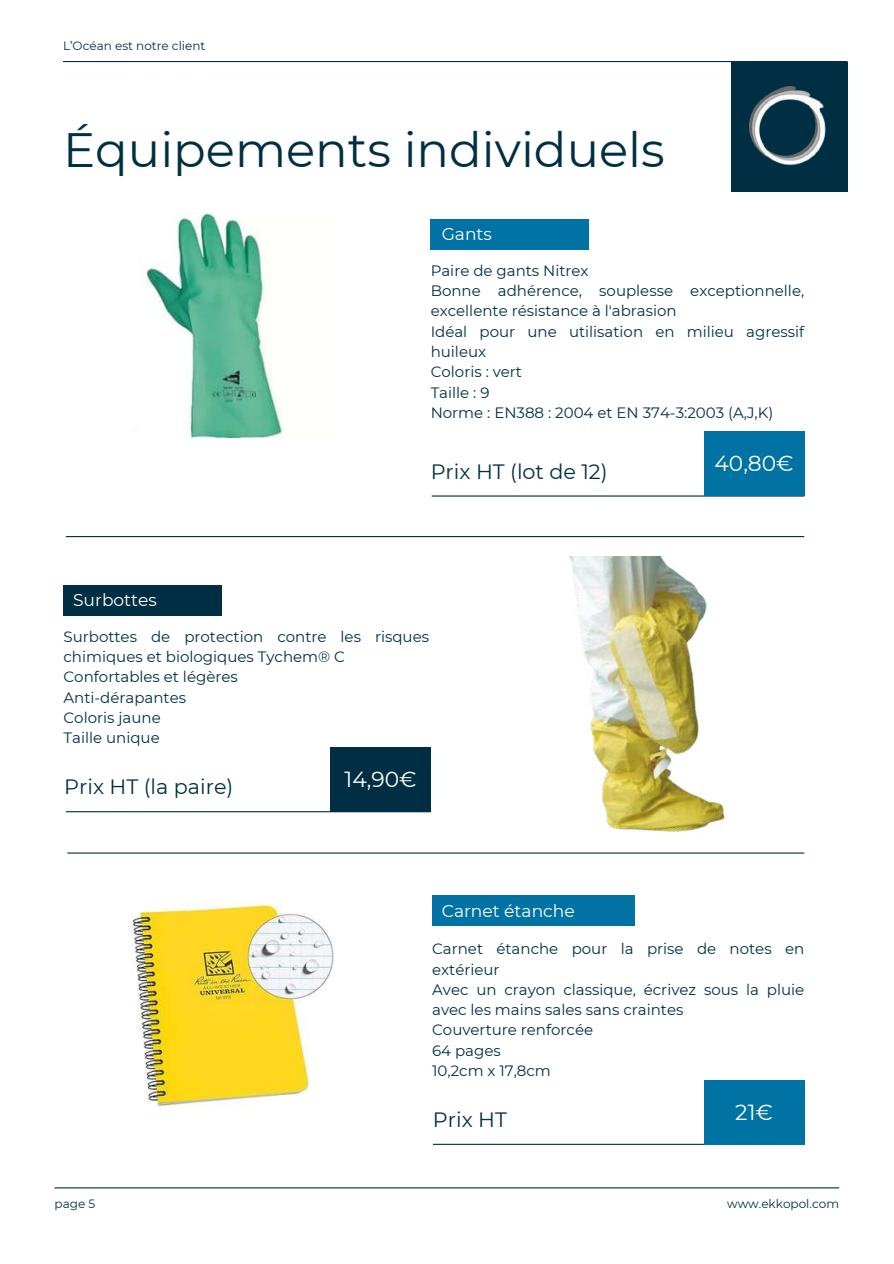
<style>
.page{position:relative;width:894px;height:1264px;background:#fff}
.page>*{position:absolute;margin:0;border:0;box-sizing:border-box;transform-origin:0 0}
.t1{font:48.15px "Montserrat";color:#002f43}
.t2{font:21.75px "Montserrat";color:#fff}
.t3{font:20.7px "Montserrat";color:#002f43}
.t4{font:17.1px "Montserrat";color:#fff}
.t5{font:15px/20.2px "Montserrat";color:#002f43}
.t6{font:12px "Montserrat";color:#002f43}
</style>
<div class="page">
<hr style="left:63px;top:61px;width:784px;height:1px;background:#002f43">
<hr style="left:55px;top:1187px;width:783px;height:1px;background:#002f43">
<div style="left:330px;top:747px;width:100px;height:64px;background:#002f43"></div>
<hr style="left:66px;top:811px;width:364px;height:1px;background:#002f43">
<hr style="left:431px;top:495px;width:373px;height:1px;background:#002f43">
<hr style="left:433px;top:1143px;width:371px;height:1px;background:#002f43">
<hr style="left:66px;top:536px;width:738px;height:1px;background:#002f43">
<hr style="left:67px;top:852px;width:737px;height:1px;background:#002f43">
<div style="left:63px;top:585px;width:159px;height:30px;background:#002f43"></div>
<div style="left:430px;top:219px;width:158px;height:30px;background:#0073a4"></div>
<div style="left:432px;top:895px;width:202px;height:30px;background:#0073a4"></div>
<div style="left:731px;top:62px;width:116px;height:129px;background:#002f43"></div>
<div style="left:703px;top:431px;width:101px;height:65px;background:#0073a4"></div>
<img style="left:749px;top:86px;width:77px;height:79px">
<img style="left:140px;top:212px;width:143px;height:225px">
<img style="left:569px;top:557px;width:157px;height:275px">
<img style="left:131px;top:899px;width:204px;height:210px">
<div style="left:703px;top:1079px;width:101px;height:65px;background:#0073a4"></div>
<p class="t6" style="left:63px;top:39px;width:144px">L’Océan est notre client</p>
<h1 class="t1" style="left:63px;top:120px;width:603px">Équipements individuels</h1>
<p class="t4" style="left:441px;top:224px;width:52px">Gants</p>
<p class="t5" style="left:430px;top:260px;width:375px">Paire de gants Nitrex<br>Bonne adhérence, souplesse exceptionnelle, excellente résistance à l'abrasion<br>Idéal pour une utilisation en milieu agressif huileux<br>Coloris : vert<br>Taille : 9<br>Norme : EN388 : 2004 et EN 374-3:2003 (A,J,K)</p>
<p class="t4" style="left:73px;top:589px;width:85px">Surbottes</p>
<h3 class="t3" style="left:430px;top:459px;width:178px">Prix HT (lot de 12)</h3>
<p class="t5" style="left:63px;top:626px;width:367px">Surbottes de protection contre les risques chimiques et biologiques Tychem® C<br>Confortables et légères<br>Anti-dérapantes<br>Coloris jaune<br>Taille unique</p>
<h3 class="t3" style="left:64px;top:774px;width:170px">Prix HT (la paire)</h3>
<h2 class="t2" style="left:344px;top:765px;width:74px">14,90€</h2>
<p class="t4" style="left:441px;top:900px;width:134px">Carnet étanche</p>
<h2 class="t2" style="left:714px;top:450px;width:81px">40,80€</h2>
<p class="t5" style="left:432px;top:938px;width:373px">Carnet étanche pour la prise de notes en extérieur<br>Avec un crayon classique, écrivez sous la pluie avec les mains sales sans craintes<br>Couverture renforcée<br>64 pages<br>10,2cm x 17,8cm</p>
<p class="t6" style="left:55px;top:1196px;width:42px">page 5</p>
<h3 class="t3" style="left:433px;top:1107px;width:76px">Prix HT</h3>
<h2 class="t2" style="left:735px;top:1098px;width:39px">21€</h2>
<p class="t6" style="left:727px;top:1196px;width:113px">www.ekkopol.com</p>
</div>
